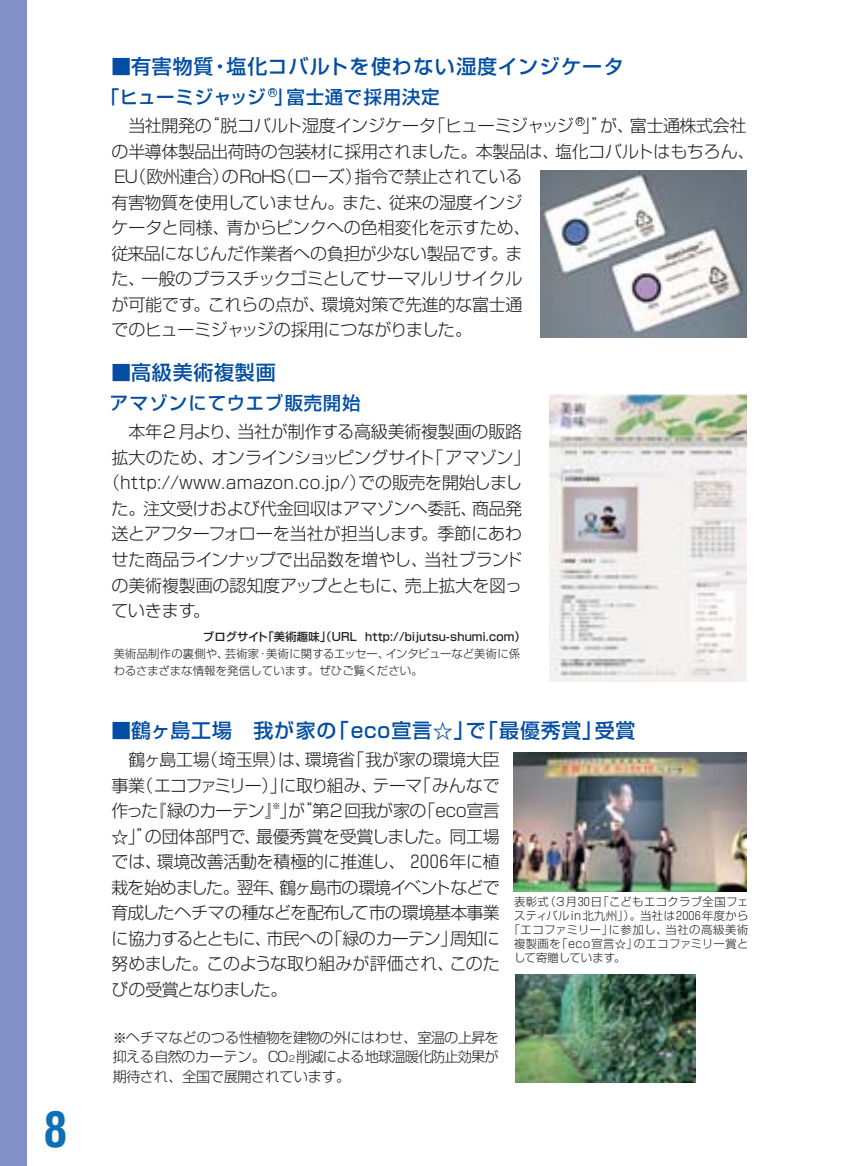
<style>
.page{position:relative;width:860px;height:1166px;background:#fff}
.page>*{position:absolute;margin:0;border:0;box-sizing:border-box;transform-origin:0 0}
.t1{font:700 condensed 48px "Helvetica";color:#0e6fb7}
.t2{font:500 20px "Shin Go";letter-spacing:.04em;color:#034ea2}
.t3{font:500 18.4px "Shin Go";letter-spacing:.04em;color:#034ea2}
.t4{font:300 17px/25.6px "Shin Go";letter-spacing:-.02em;color:#231f20;text-align:justify}
.t5{font:300 17px "Shin Go";letter-spacing:.01em;color:#231f20}
.t6{font:300 17px "Shin Go";letter-spacing:.005em;color:#231f20}
.t7{font:300 14.2px/19.8px "Shin Go";letter-spacing:-.04em;color:#231f20;text-align:justify}
.t8{font:300 11.4px/17px "Shin Go";letter-spacing:.015em;color:#231f20}
.t9{font:300 11.4px "Shin Go";letter-spacing:.035em;color:#231f20}
.t10{font:500 11.4px "Shin Go";letter-spacing:.015em;color:#231f20}
.t11{font:300 11.4px "Shin Go";letter-spacing:.055em;color:#231f20}
.t12{font:300 8.4px "Shin Go";color:#231f20}
.t13{font:700 8.4px "Futo Go B101";color:#034ea2}
.t14{font:500 8.4px "Gothic BBB";color:#231f20}
.s1{font-size:8.4px}
</style>
<div class="page">
<div style="left:0;top:0;width:26px;height:1166px;background:#8390c8"></div>
<img style="left:550px;top:394px;width:196px;height:287px">
<div style="left:268px;top:88px;width:9px;height:9px;border:1px solid #034ea2;border-radius:50%"></div>
<div style="left:576px;top:117px;width:9px;height:9px;border:1px solid #231f20;border-radius:50%"></div>
<img style="left:516px;top:974px;width:179px;height:109px">
<img style="left:540px;top:170px;width:206px;height:167px">
<img style="left:514px;top:752px;width:232px;height:139px">
<h1 class="t1" style="left:43px;top:1111px;width:25px">8</h1>
<p class="t2" style="left:111px;top:59px;width:514px">■有害物質・塩化コバルトを使わない湿度インジケータ</p>
<p class="t3" style="left:101px;top:90px;width:340px">「ヒューミジャッジ」富士通で採用決定</p>
<p class="t13" style="left:268px;top:89px;width:10px">Ｒ</p>
<p class="t4" style="left:111px;top:115px;width:645px;text-align:left;text-indent:17px">当社開発の“脱コバルト湿度インジケータ「ヒューミジャッジ」”が、富士通株式会社の半導体製品出荷時の包装材に採用されました。本製品は、塩化コバルトはもちろん、ＥＵ（欧州連合）のＲｏＨＳ（ローズ）指令で禁止されている<br>有害物質を使用していません。また、従来の湿度インジ<br>ケータと同様、青からピンクへの色相変化を示すため、<br>従来品になじんだ作業者への負担が少ない製品です。ま<br>た、一般のプラスチックゴミとしてサーマルリサイクル<br>が可能です。これらの点が、環境対策で先進的な富士通<br>でのヒューミジャッジの採用につながりました。</p>
<p class="t14" style="left:576px;top:118px;width:10px">Ｒ</p>
<p class="t2" style="left:111px;top:365px;width:166px">■高級美術複製画</p>
<p class="t3" style="left:110px;top:396px;width:252px">アマゾンにてウエブ販売開始</p>
<p class="t4" style="left:128px;top:422px;width:395px">本年2 月より、当社が制作する高級美術複製画の販路</p>
<p class="t4" style="left:111px;top:447px;width:421px">拡大のため、オンラインショッピングサイト「アマゾン」</p>
<p class="t5" style="left:103px;top:477px;width:421px">（http://www.amazon.co.jp/）での販売を開始しまし</p>
<p class="t4" style="left:111px;top:498px;width:412px">た。注文受けおよび代金回収はアマゾンへ委託、商品発</p>
<p class="t4" style="left:111px;top:524px;width:412px">送とアフターフォローを当社が担当します。季節にあわ</p>
<p class="t6" style="left:111px;top:553px;width:412px">せた商品ラインナップで出品数を増やし、当社ブランド</p>
<p class="t4" style="left:111px;top:575px;width:412px">の美術複製画の認知度アップとともに、売上拡大を図っ</p>
<p class="t4" style="left:111px;top:600px;width:100px">ていきます。</p>
<p class="t10" style="left:203px;top:632px;width:324px">ブログサイト「美術趣味」（URL http://bijutsu-shumi.com）</p>
<p class="t8" style="left:114px;top:646px;width:408px">美術品制作の裏側や、芸術家・美術に関するエッセー、インタビューなど美術に係わるさまざまな情報を発信しています。ぜひご覧ください。</p>
<p class="t2" style="left:111px;top:723px;width:526px">■鶴ヶ島工場　我が家の「ｅｃｏ宣言☆」で「最優秀賞」受賞</p>
<p class="t4" style="left:111px;top:749px;width:390px;text-indent:17px">鶴ヶ島工場（埼玉県）は、環境省「我が家の環境大臣事業（エコファミリー）」に取り組み、テーマ「みんなで作った『緑のカーテン』」が“第2回我が家の「ｅｃｏ宣言</p>
<p class="t12" style="left:272px;top:802px;width:10px">※</p>
<p class="t4" style="left:111px;top:826px;width:390px">☆」”の団体部門で、最優秀賞を受賞しました。同工場では、環境改善活動を積極的に推進し、２００６年に植栽を始めました。翌年、鶴ヶ島市の環境イベントなどで育成したヘチマの種などを配布して市の環境基本事業に協力するとともに、市民への「緑のカーテン」周知に努めました。このような取り組みが評価され、このたびの受賞となりました。</p>
<p class="t7" style="left:113px;top:1029px;width:388px">※ヘチマなどのつる性植物を建物の外にはわせ、室温の上昇を抑える自然のカーテン。ＣＯ<span class="s1">2</span> 削減による地球温暖化防止効果が期待され、全国で展開されています。</p>
<p class="t9" style="left:514px;top:897px;width:236px">表彰式（3月３０日「こどもエコクラブ全国フェ</p>
<p class="t8" style="left:514px;top:908px;width:236px">スティバルin北九州」）。当社は２００６年度から</p>
<p class="t11" style="left:508px;top:925px;width:241px">「エコファミリー」に参加し、当社の高級美術</p>
<p class="t9" style="left:514px;top:939px;width:236px">複製画を「eco宣言☆」のエコファミリー賞と</p>
<p class="t8" style="left:514px;top:951px;width:113px">して寄贈しています。</p>
</div>
